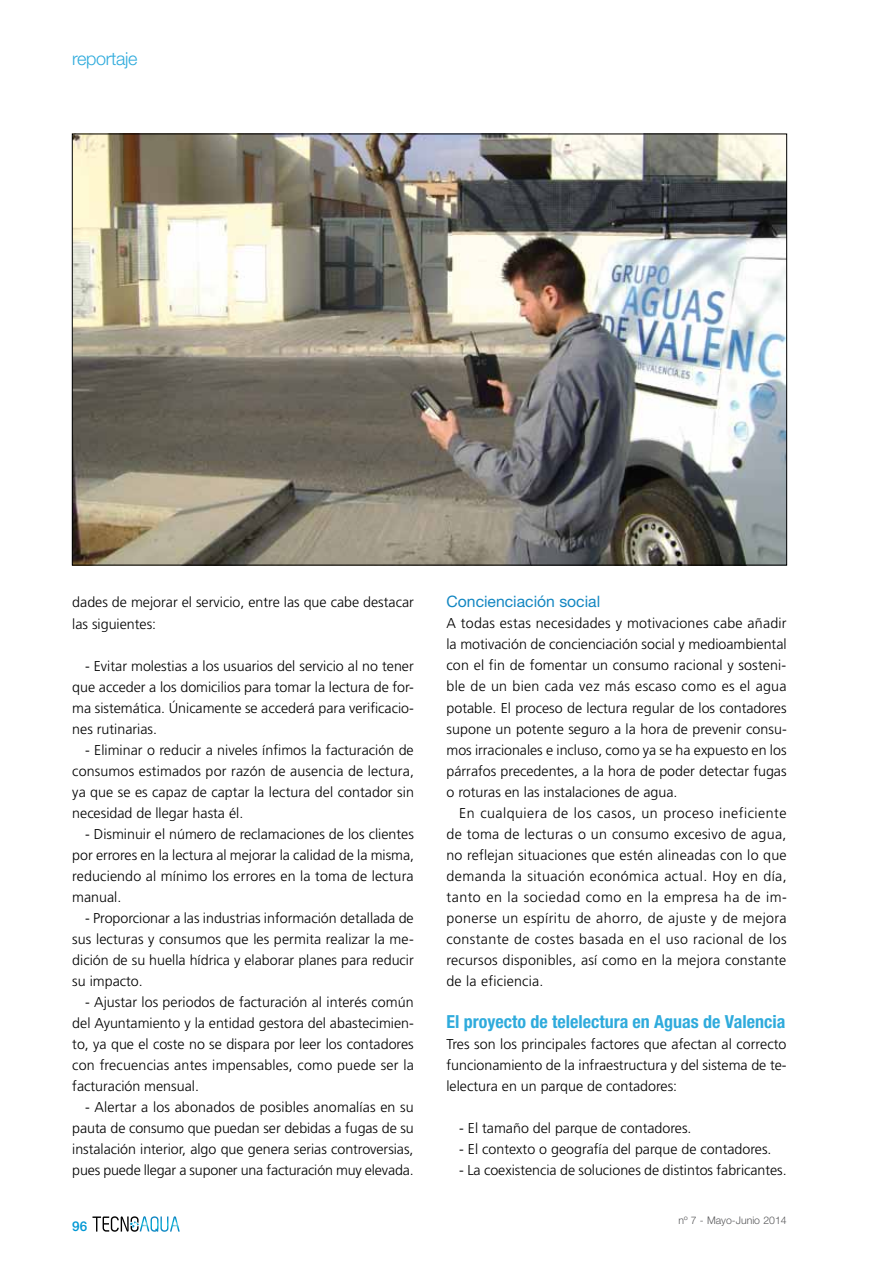
<style>
.page{position:relative;width:893px;height:1263px;background:#fff}
.page>*{position:absolute;margin:0;border:0;box-sizing:border-box;transform-origin:0 0}
.t1{font:700 condensed 18px "Helvetica Neue LT Std";color:#2fabdc}
.t2{font:300 18px "Helvetica Neue LT Std";letter-spacing:-.02em;color:#2fabdc}
.t3{font:15.75px "Helvetica Neue LT Std";color:#1487c2}
.t4{font:300 14.25px/21px "Frutiger";color:#000;text-align:justify}
.t5{font:500 13.5px "Helvetica Neue LT Std";color:#0098d4}
.t6{font:300 10.5px "Helvetica Neue LT Std";color:#58585a}
</style>
<div class="page">
<svg style="left:92px;top:1216px;width:88px;height:16px"></svg>
<img style="left:74px;top:136px;width:711px;height:427px">
<p class="t2" style="left:72px;top:48px;width:67px">reportaje</p>
<p class="t4" style="left:72px;top:592px;width:343px">dades de mejorar el servicio, entre las que cabe destacar las siguientes:</p>
<p class="t4" style="left:72px;top:655px;width:343px;text-indent:13px">- Evitar molestias a los usuarios del servicio al no tener que acceder a los domicilios para tomar la lectura de for&shy;ma sistemática. Únicamente se accederá para verificacio&shy;nes rutinarias.</p>
<p class="t4" style="left:72px;top:739px;width:343px;text-indent:13px">- Eliminar o reducir a niveles ínfimos la facturación de consumos estimados por razón de ausencia de lectura, ya que se es capaz de captar la lectura del contador sin necesidad de llegar hasta él.</p>
<p class="t4" style="left:72px;top:823px;width:343px;text-indent:13px">- Disminuir el número de reclamaciones de los clientes por errores en la lectura al mejorar la calidad de la misma, reduciendo al mínimo los errores en la toma de lectura manual.</p>
<p class="t4" style="left:72px;top:907px;width:343px;text-indent:13px">- Proporcionar a las industrias información detallada de sus lecturas y consumos que les permita realizar la me&shy;dición de su huella hídrica y elaborar planes para reducir su impacto.</p>
<p class="t4" style="left:72px;top:991px;width:343px;text-indent:13px">- Ajustar los periodos de facturación al interés común del Ayuntamiento y la entidad gestora del abastecimien&shy;to, ya que el coste no se dispara por leer los contadores con frecuencias antes impensables, como puede ser la facturación mensual.</p>
<p class="t4" style="left:72px;top:1096px;width:343px;text-indent:13px">- Alertar a los abonados de posibles anomalías en su pauta de consumo que puedan ser debidas a fugas de su instalación interior, algo que genera serias controversias, pues puede llegar a suponer una facturación muy elevada.</p>
<p class="t5" style="left:72px;top:1218px;width:17px">96</p>
<p class="t3" style="left:446px;top:592px;width:155px">Concienciación social</p>
<p class="t4" style="left:446px;top:613px;width:342px">A todas estas necesidades y motivaciones cabe añadir la motivación de concienciación social y medioambiental con el fin de fomentar un consumo racional y sosteni&shy;ble de un bien cada vez más escaso como es el agua potable. El proceso de lectura regular de los contadores supone un potente seguro a la hora de prevenir consu&shy;mos irracionales e incluso, como ya se ha expuesto en los párrafos precedentes, a la hora de poder detectar fugas o roturas en las instalaciones de agua.</p>
<p class="t4" style="left:446px;top:802px;width:342px;text-indent:13px">En cualquiera de los casos, un proceso ineficiente de toma de lecturas o un consumo excesivo de agua, no reflejan situaciones que estén alineadas con lo que demanda la situación económica actual. Hoy en día, tanto en la sociedad como en la empresa ha de im&shy;ponerse un espíritu de ahorro, de ajuste y de mejora constante de costes basada en el uso racional de los recursos disponibles, así como en la mejora constante de la eficiencia.</p>
<p class="t1" style="left:446px;top:1010px;width:341px">El proyecto de telelectura en Aguas de Valencia</p>
<p class="t4" style="left:446px;top:1033px;width:342px">Tres son los principales factores que afectan al correcto funcionamiento de la infraestructura y del sistema de te&shy;lelectura en un parque de contadores:</p>
<p class="t4" style="left:459px;top:1117px;width:234px">- El tamaño del parque de contadores.</p>
<p class="t4" style="left:459px;top:1138px;width:314px">- El contexto o geografía del parque de contadores.</p>
<p class="t4" style="left:459px;top:1159px;width:329px">- La coexistencia de soluciones de distintos fabricantes.</p>
<p class="t6" style="left:678px;top:1213px;width:110px">nº 7 - Mayo-Junio 2014</p>
</div>
